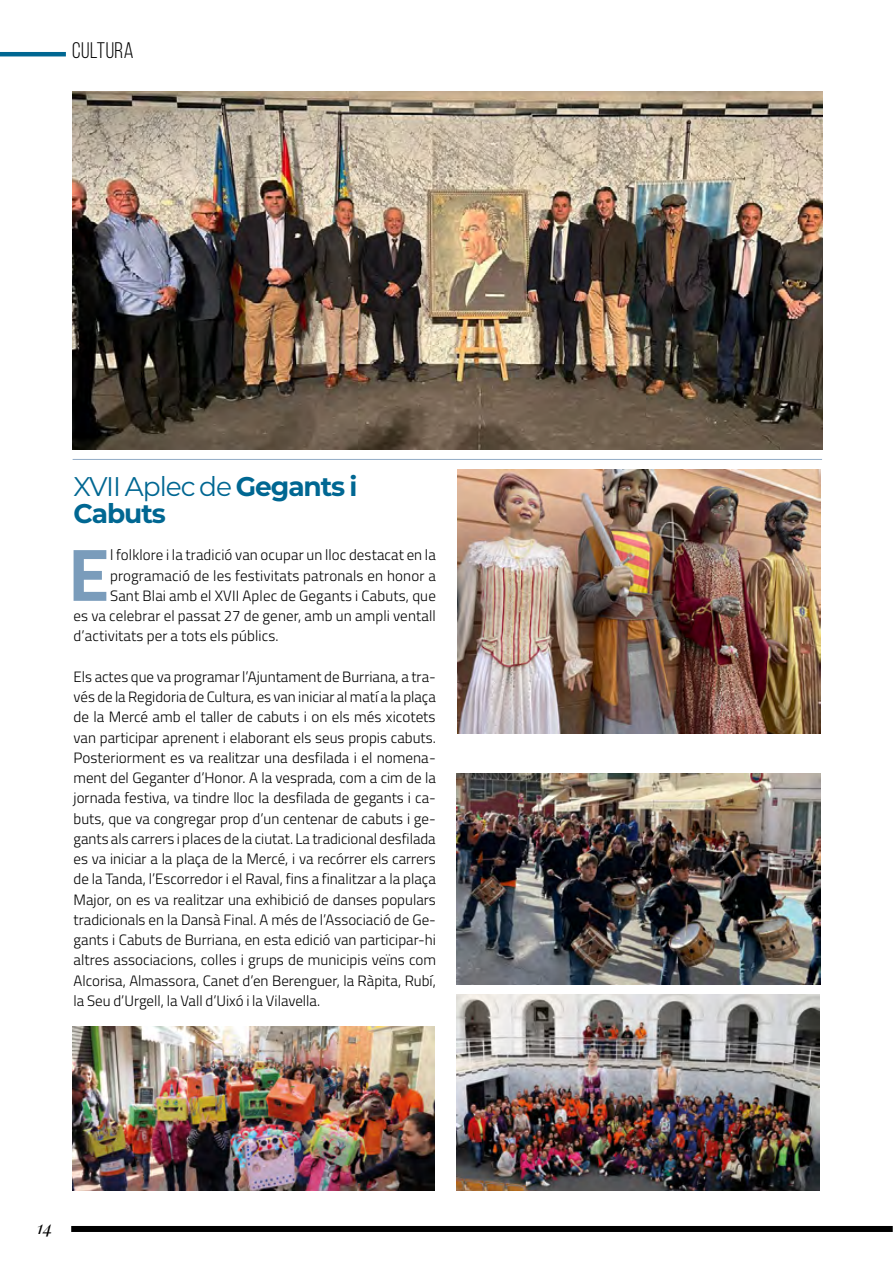
<style>
.page{position:relative;width:893px;height:1263px;background:#fff}
.page>*{position:absolute;margin:0;border:0;box-sizing:border-box;transform-origin:0 0}
.t1{font:700 74.55px "Titillium";color:#7a9cbb}
.t2{font:700 27px/27px "Montserrat";letter-spacing:-.04em;color:#006792}
.t3{font:22.5px "Bebas Neue";letter-spacing:.02em;color:#000}
.t4{font:italic 18px "Playfair Display";color:#000}
.t5{font:300 15px/20.2px "Titillium";letter-spacing:.01em;color:#000;text-align:justify}
.s1{font-weight:400}
</style>
<div class="page">
<div style="left:71px;top:1226px;width:822px;height:6px;background:#000"></div>
<hr style="left:0;top:52px;width:66px;height:4px;background:#006792">
<img style="left:72px;top:92px;width:750px;height:357px">
<hr style="left:73px;top:459px;width:749px;height:1px;background:#92abc6">
<img style="left:457px;top:470px;width:364px;height:263px">
<img style="left:457px;top:773px;width:363px;height:212px">
<img style="left:457px;top:994px;width:362px;height:197px">
<img style="left:72px;top:1026px;width:363px;height:165px">
<h3 class="t3" style="left:72px;top:39px;width:63px">CULTURA</h3>
<h2 class="t2" style="left:74px;top:471px;width:285px"><span class="s1">XVII Aplec de</span> Gegants i<br>Cabuts</h2>
<h1 class="t1" style="left:68px;top:518px;width:43px">E</h1>
<p class="t5" style="left:110px;top:544px;width:327px">l folklore i la tradició van ocupar un lloc destacat en la</p>
<p class="t5" style="left:110px;top:564px;width:327px">programació de les festivitats patronals en honor a</p>
<p class="t5" style="left:110px;top:585px;width:327px">Sant Blai amb el XVII Aplec de Gegants i Cabuts, que</p>
<p class="t5" style="left:74px;top:605px;width:364px">es va celebrar el passat 27 de gener, amb un ampli ventall</p>
<p class="t5" style="left:74px;top:625px;width:207px">d’activitats per a tots els públics.</p>
<p class="t5" style="left:74px;top:666px;width:364px">Els actes que va programar l’Ajuntament de Burriana, a tra&shy;vés de la Regidoria de Cultura, es van iniciar al matí a la plaça de la Mercé amb el taller de cabuts i on els més xicotets van participar aprenent i elaborant els seus propis cabuts.<br>Posteriorment es va realitzar una desfilada i el nomena&shy;ment del Geganter d’Honor. A la vesprada, com a cim de la jornada festiva, va tindre lloc la desfilada de gegants i ca&shy;buts, que va congregar prop d’un centenar de cabuts i ge&shy;gants als carrers i places de la ciutat. La tradicional desfilada es va iniciar a la plaça de la Mercé, i va recórrer els carrers de la Tanda, l’Escorredor i el Raval, fins a finalitzar a la plaça Major, on es va realitzar una exhibició de danses populars tradicionals en la Dansà Final. A més de l’Associació de Ge&shy;gants i Cabuts de Burriana, en esta edició van participar-hi altres associacions, colles i grups de municipis veïns com Alcorisa, Almassora, Canet d’en Berenguer, la Ràpita, Rubí, la Seu d’Urgell, la Vall d’Uixó i la Vilavella.</p>
<p class="t4" style="left:37px;top:1215px;width:17px">14</p>
</div>
